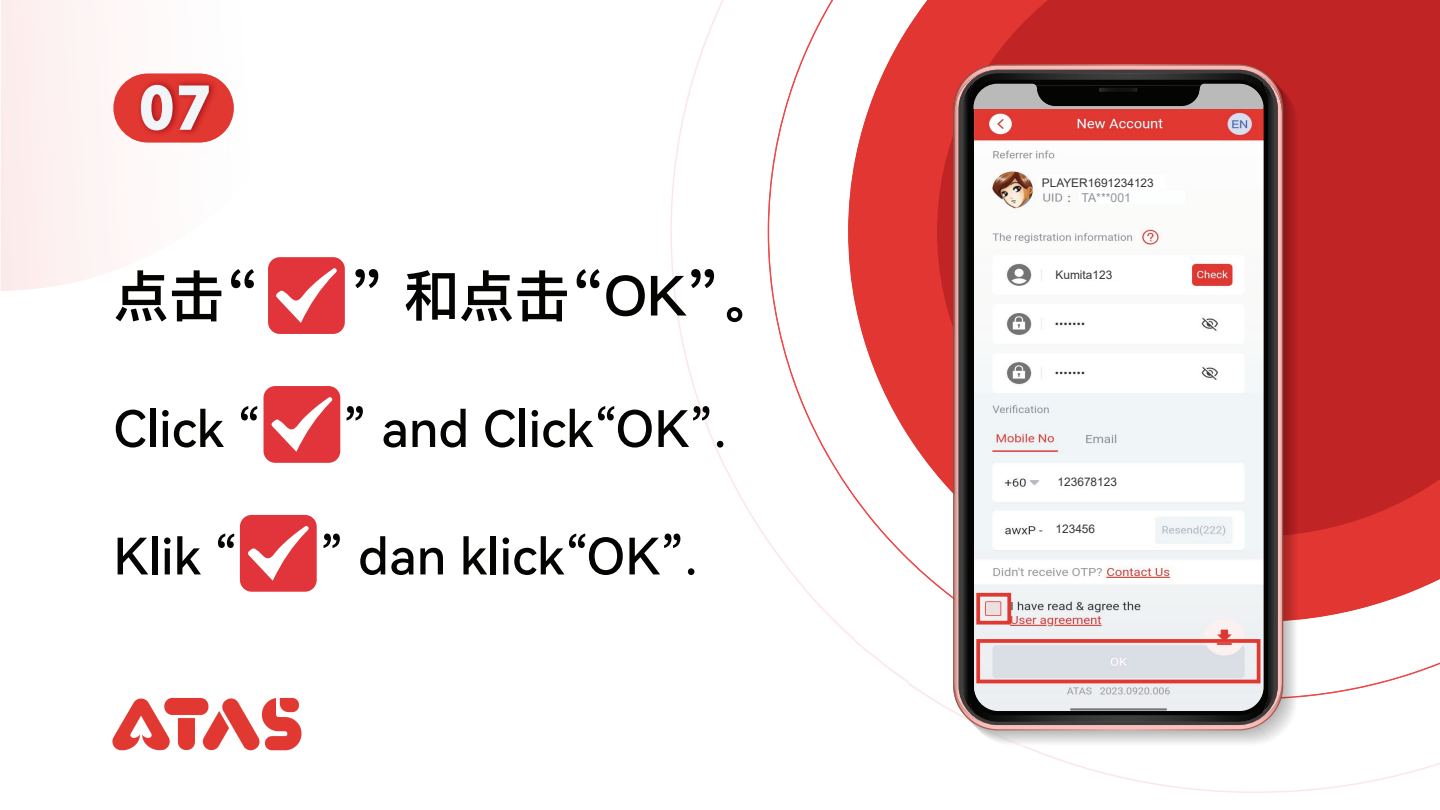
<style>
.page{position:relative;width:1440px;height:810px;background:#fff}
.page>*{position:absolute;margin:0;border:0;box-sizing:border-box;transform-origin:0 0}
.t1{font:800 55.5px "Ping Fang SC";color:#040503}
.t2{font:50.25px "Harmony OS Sans SC Medium";color:#040503}
.t3{font:12.23px "Arial";color:#93939a}
.t4{font:11.85px "Arial";color:#363637}
</style>
<div class="page">
<svg style="left:1px;top:0;width:273px;height:291px"></svg>
<img style="left:670px;top:0;width:132px;height:586px">
<img style="left:856px;top:641px;width:26px;height:22px">
<img style="left:882px;top:662px;width:27px;height:22px">
<img style="left:909px;top:683px;width:26px;height:18px">
<img style="left:1281px;top:697px;width:80px;height:96px">
<img style="left:1022px;top:746px;width:259px;height:47px">
<img style="left:902px;top:0;width:35px;height:81px">
<img style="left:875px;top:37px;width:27px;height:389px">
<img style="left:848px;top:92px;width:27px;height:279px">
<div style="left:902px;top:81px;width:35px;height:394px;background:#e13631"></div>
<img style="left:1413px;top:537px;width:27px;height:54px">
<img style="left:1360px;top:537px;width:53px;height:72px">
<div style="left:1299px;top:537px;width:61px;height:83px;background:#e13631"></div>
<img style="left:817px;top:0;width:16px;height:27px">
<img style="left:794px;top:27px;width:25px;height:56px">
<img style="left:768px;top:78px;width:27px;height:307px">
<img style="left:794px;top:380px;width:28px;height:66px">
<img style="left:821px;top:442px;width:27px;height:47px">
<img style="left:848px;top:486px;width:27px;height:39px">
<img style="left:875px;top:522px;width:27px;height:32px">
<img style="left:902px;top:552px;width:27px;height:27px">
<img style="left:929px;top:577px;width:16px;height:16px">
<img style="left:1414px;top:663px;width:26px;height:11px">
<img style="left:1299px;top:672px;width:115px;height:25px">
<svg style="left:937px;top:0;width:503px;height:537px;background:#c32727"></svg>
<img style="left:112px;top:697px;width:190px;height:54px">
<img style="left:978px;top:730px;width:279px;height:1px">
<div style="left:113px;top:74px;width:121px;height:68px;background:#e13832;border-radius:34px"></div>
<img style="left:132px;top:65px;width:97px;height:89px">
<img style="left:132px;top:74px;width:97px;height:68px">
<svg style="left:138px;top:82px;width:73px;height:51px"></svg>
<div style="left:268px;top:257px;width:77px;height:77px;background:#e1353b;border-radius:12px"></div>
<svg style="left:276px;top:268px;width:61px;height:55px"></svg>
<div style="left:264px;top:386px;width:76px;height:77px;background:#e1353b;border-radius:12px"></div>
<svg style="left:271px;top:397px;width:62px;height:55px"></svg>
<div style="left:240px;top:515px;width:77px;height:77px;background:#e1353b;border-radius:12px"></div>
<svg style="left:248px;top:526px;width:61px;height:55px"></svg>
<svg style="left:945px;top:66px;width:354px;height:663px"></svg>
<div style="left:976px;top:593px;width:35px;height:32px;border:4px solid #e13832"></div>
<div style="left:976px;top:639px;width:285px;height:44px;border:4px solid #e13832"></div>
<div style="left:1053px;top:474px;width:127px;height:13px;background:#fff"></div>
<div style="left:1053px;top:523px;width:63px;height:14px;background:#fff"></div>
<div style="left:1048px;top:266px;width:127px;height:13px;background:#fff"></div>
<div style="left:1079px;top:191px;width:106px;height:13px;background:#fdfefe"></div>
<div style="left:1038px;top:175px;width:127px;height:13px;background:#fff"></div>
<h1 class="t1" style="left:113px;top:263px;width:147px">点击“</h1>
<h1 class="t1" style="left:351px;top:263px;width:427px">” 和点击“OK”。</h1>
<h2 class="t2" style="left:113px;top:394px;width:149px">Click “</h2>
<h2 class="t2" style="left:343px;top:394px;width:385px">” and Click“OK”.</h2>
<h2 class="t2" style="left:113px;top:521px;width:126px">Klik “</h2>
<h2 class="t2" style="left:320px;top:521px;width:379px">” dan klick“OK”.</h2>
<p class="t4" style="left:1042px;top:175px;width:113px">PLAYER1691234123</p>
<p class="t3" style="left:1082px;top:189px;width:51px">TA***001</p>
<p class="t4" style="left:1056px;top:267px;width:58px">Kumita123</p>
<p class="t4" style="left:1058px;top:473px;width:61px">123678123</p>
<p class="t4" style="left:1056px;top:521px;width:41px">123456</p>
</div>
